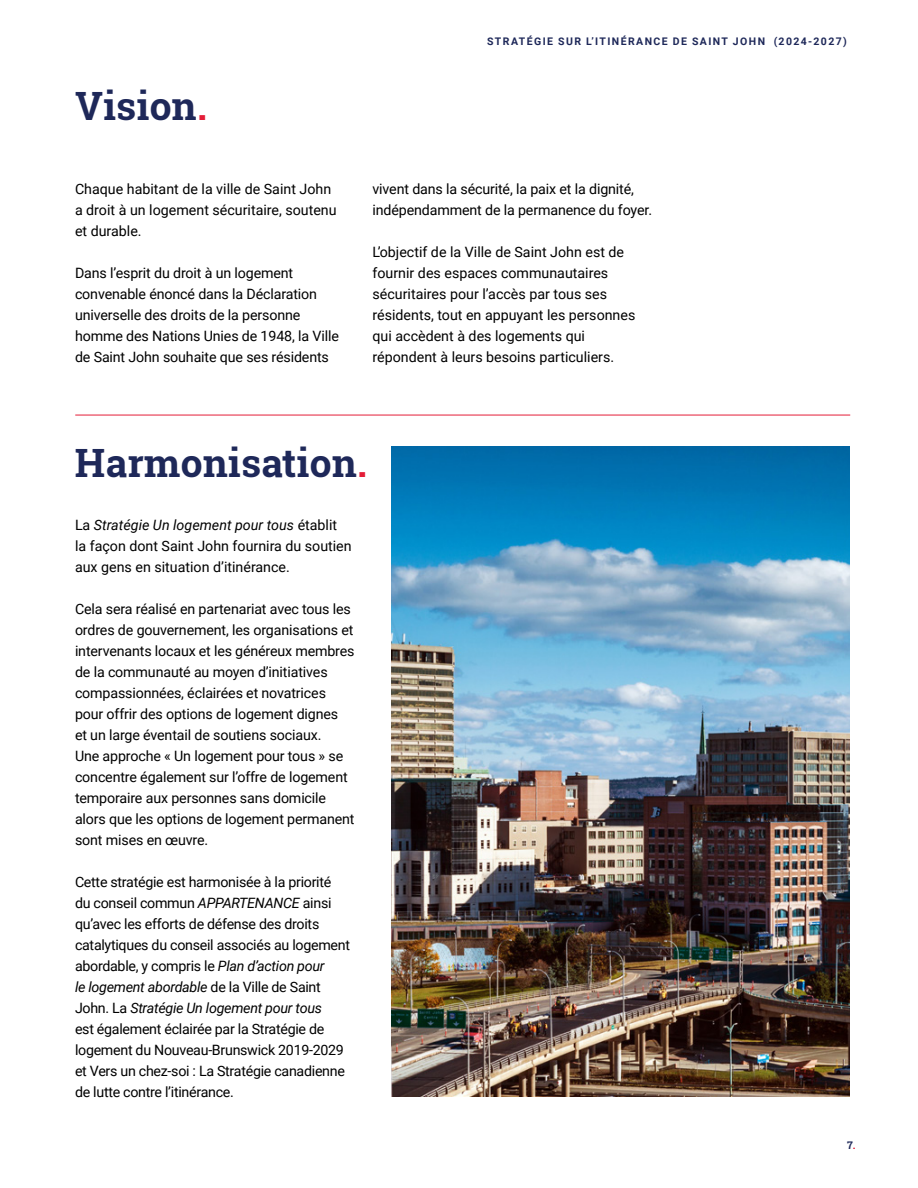
<style>
.page{position:relative;width:918px;height:1188px;background:#fff}
.page>*{position:absolute;margin:0;border:0;box-sizing:border-box;transform-origin:0 0}
.t1{font:700 39px "Roboto Slab";letter-spacing:.01em;color:#1e2859}
.t2{font:14.25px/21px "Roboto";letter-spacing:-.01em;color:#000}
.t3{font:700 10.5px "Roboto";letter-spacing:.135em;color:#1e2859}
.t4{font:700 10.5px "Roboto Slab";color:#1e2859}
.s1{color:#e41d38}
.s2{font-style:italic}
</style>
<div class="page">
<hr style="left:75px;top:415px;width:775px;height:1px;background:#e41d38">
<img style="left:391px;top:447px;width:459px;height:649px">
<h1 class="t1" style="left:75px;top:79px;width:134px">Vision<span class="s1">.</span></h1>
<p class="t2" style="left:75px;top:177px;width:263px">Chaque habitant de la ville de Saint John a droit à un logement sécuritaire, soutenu et durable.</p>
<p class="t2" style="left:75px;top:261px;width:265px">Dans l’esprit du droit à un logement convenable énoncé dans la Déclaration universelle des droits de la personne homme des Nations Unies de 1948, la Ville de Saint John souhaite que ses résidents</p>
<p class="t3" style="left:487px;top:34px;width:361px">STRATÉGIE SUR L’ITINÉRANCE DE SAINT JOHN (2024-2027)</p>
<p class="t2" style="left:373px;top:177px;width:281px">vivent dans la sécurité, la paix et la dignité, indépendamment de la permanence du foyer.</p>
<p class="t2" style="left:373px;top:240px;width:264px">L’objectif de la Ville de Saint John est de fournir des espaces communautaires sécuritaires pour l’accès par tous ses résidents, tout en appuyant les personnes qui accèdent à des logements qui répondent à leurs besoins particuliers.</p>
<h1 class="t1" style="left:75px;top:436px;width:294px">Harmonisation<span class="s1">.</span></h1>
<p class="t2" style="left:75px;top:513px;width:278px">La <span class="s2">Stratégie Un logement pour tous</span> établit la façon dont Saint John fournira du soutien aux gens en situation d’itinérance.</p>
<p class="t2" style="left:75px;top:597px;width:281px">Cela sera réalisé en partenariat avec tous les ordres de gouvernement, les organisations et intervenants locaux et les généreux membres de la communauté au moyen d’initiatives compassionnées, éclairées et novatrices pour offrir des options de logement dignes<br>et un large éventail de soutiens sociaux.<br>Une approche « Un logement pour tous » se concentre également sur l’offre de logement temporaire aux personnes sans domicile alors que les options de logement permanent sont mises en œuvre.</p>
<p class="t2" style="left:75px;top:870px;width:277px">Cette stratégie est harmonisée à la priorité du conseil commun <span class="s2">APPARTENANCE</span> ainsi qu’avec les efforts de défense des droits catalytiques du conseil associés au logement abordable, y compris le <span class="s2">Plan d’action pour<br>le logement abordable</span> de la Ville de Saint John. La <span class="s2">Stratégie Un logement pour tous<br></span>est également éclairée par la Stratégie de logement du Nouveau-Brunswick 2019-2029 et Vers un chez-soi : La Stratégie canadienne de lutte contre l’itinérance.</p>
<p class="t4" style="left:847px;top:1138px;width:10px">7<span class="s1">.</span></p>
</div>
